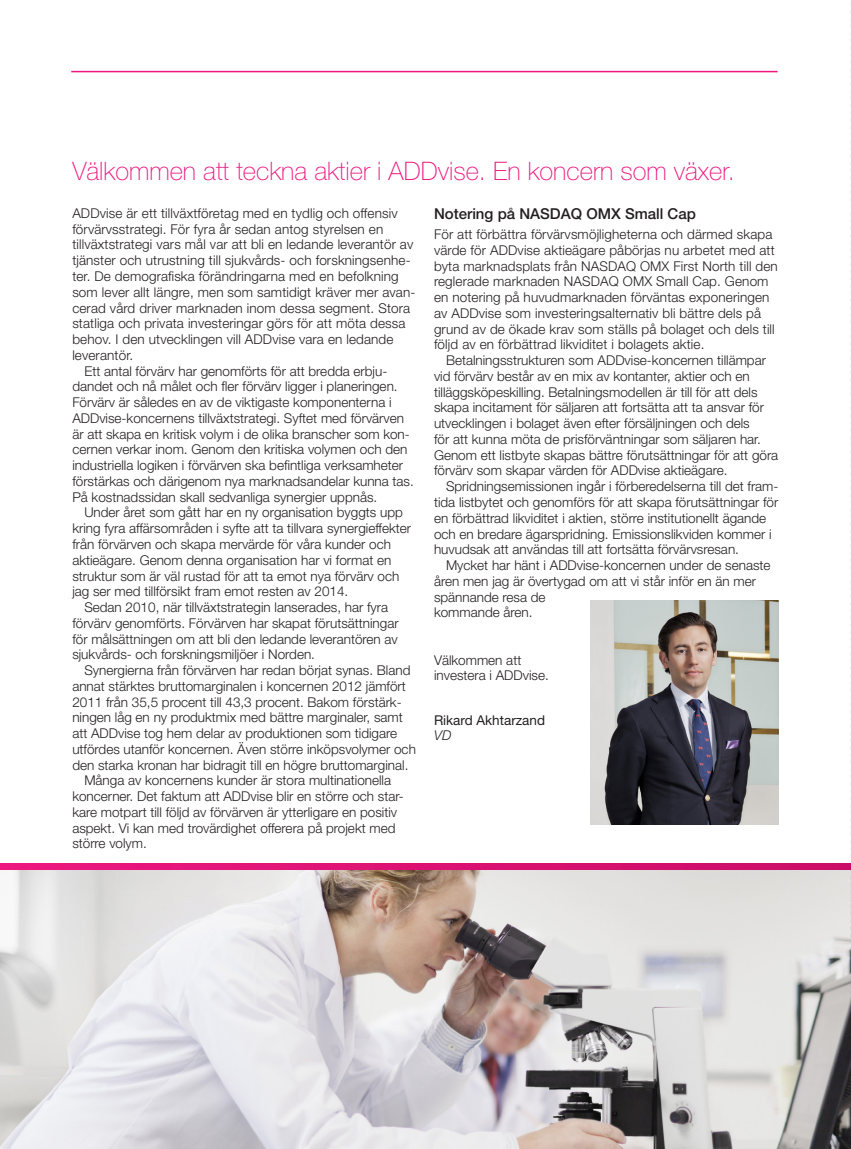
<style>
.page{position:relative;width:851px;height:1149px;background:#fff}
.page>*{position:absolute;margin:0;border:0;box-sizing:border-box;transform-origin:0 0}
.Huvudrubrik{font:100 25.5px "Helvetica Neue";color:#ed177f}
.Mellis_1{font:500 15px "Helvetica Neue";color:#231f20}
.Bröd_indrag{font:300 13.5px/15.8px "Helvetica Neue";color:#231f20}
.Bröd{font:300 13.5px/15.8px "Helvetica Neue";letter-spacing:.01em;color:#231f20}
.Bröd_indrag-2{font:13.5px "Helvetica Neue";color:#231f20}
.Bröd_indrag-3{font:italic 300 13.5px "Helvetica Neue";color:#231f20}
</style>
<div class="page">
<img style="left:590px;top:600px;width:188px;height:224px">
<svg style="left:0;top:863px;width:850px;height:7px;background:#db1273"></svg>
<hr style="left:71px;top:71px;width:706px;height:1px;background:#ed177f">
<img style="left:0;top:870px;width:850px;height:278px">
<svg style="left:850px;top:3px;width:1px;height:1145px"></svg>
<p class="Huvudrubrik" style="left:72px;top:156px;width:664px">Välkommen att teckna aktier i ADDvise. En koncern som växer.</p>
<p class="Bröd" style="left:72px;top:205px;width:344px">ADDvise är ett tillväxtföretag med en tydlig och offensiv förvärvsstrategi. För fyra år sedan antog styrelsen en tillväxtstrategi vars mål var att bli en ledande leverantör av tjänster och utrustning till sjukvårds- och forskningsenhe&shy;ter. De demografiska förändringarna med en befolkning som lever allt längre, men som samtidigt kräver mer avan&shy;cerad vård driver marknaden inom dessa segment. Stora statliga och privata investeringar görs för att möta dessa behov. I den utvecklingen vill ADDvise vara en ledande leverantör.</p>
<p class="Bröd_indrag" style="left:72px;top:362px;width:343px;text-indent:12px">Ett antal förvärv har genomförts för att bredda erbju&shy;dandet och nå målet och fler förvärv ligger i planeringen.<br>Förvärv är således en av de viktigaste komponenterna i ADDvise-koncernens tillväxtstrategi. Syftet med förvärven är att skapa en kritisk volym i de olika branscher som kon&shy;cernen verkar inom. Genom den kritiska volymen och den industriella logiken i förvärven ska befintliga verksamheter förstärkas och därigenom nya marknadsandelar kunna tas.<br>På kostnadssidan skall sedvanliga synergier uppnås.</p>
<p class="Bröd_indrag" style="left:72px;top:504px;width:340px;text-indent:12px">Under året som gått har en ny organisation byggts upp kring fyra affärsområden i syfte att ta tillvara synergieffekter från förvärven och skapa mervärde för våra kunder och aktieägare. Genom denna organisation har vi format en struktur som är väl rustad för att ta emot nya förvärv och jag ser med tillförsikt fram emot resten av 2014.</p>
<p class="Bröd_indrag" style="left:72px;top:599px;width:328px;text-indent:12px">Sedan 2010, när tillväxtstrategin lanserades, har fyra förvärv genomförts. Förvärven har skapat förutsättningar för målsättningen om att bli den ledande leverantören av sjukvårds- och forskningsmiljöer i Norden.</p>
<p class="Bröd_indrag" style="left:72px;top:662px;width:345px;text-indent:12px">Synergierna från förvärven har redan börjat synas. Bland annat stärktes bruttomarginalen i koncernen 2012 jämfört 2011 från 35,5 procent till 43,3 procent. Bakom förstärk&shy;ningen låg en ny produktmix med bättre marginaler, samt att ADDvise tog hem delar av produktionen som tidigare utfördes utanför koncernen. Även större inköpsvolymer och den starka kronan har bidragit till en högre bruttomarginal.</p>
<p class="Bröd_indrag" style="left:72px;top:772px;width:333px;text-indent:12px">Många av koncernens kunder är stora multinationella koncerner. Det faktum att ADDvise blir en större och star&shy;kare motpart till följd av förvärven är ytterligare en positiv aspekt. Vi kan med trovärdighet offerera på projekt med större volym.</p>
<p class="Mellis_1" style="left:434px;top:205px;width:263px">Notering på NASDAQ OMX Small Cap</p>
<p class="Bröd" style="left:434px;top:226px;width:345px">För att förbättra förvärvsmöjligheterna och därmed skapa värde för ADDvise aktieägare påbörjas nu arbetet med att byta marknadsplats från NASDAQ OMX First North till den reglerade marknaden NASDAQ OMX Small Cap. Genom en notering på huvudmarknaden förväntas exponeringen av ADDvise som investeringsalternativ bli bättre dels på grund av de ökade krav som ställs på bolaget och dels till följd av en förbättrad likviditet i bolagets aktie.</p>
<p class="Bröd_indrag" style="left:434px;top:352px;width:346px;text-indent:12px">Betalningsstrukturen som ADDvise-koncernen tillämpar vid förvärv består av en mix av kontanter, aktier och en tilläggsköpeskilling. Betalningsmodellen är till för att dels skapa incitament för säljaren att fortsätta att ta ansvar för utvecklingen i bolaget även efter försäljningen och dels<br>för att kunna möta de prisförväntningar som säljaren har.<br>Genom ett listbyte skapas bättre förutsättningar för att göra förvärv som skapar värden för ADDvise aktieägare.</p>
<p class="Bröd_indrag" style="left:434px;top:478px;width:346px;text-indent:12px">Spridningsemissionen ingår i förberedelserna till det fram&shy;tida listbytet och genomförs för att skapa förutsättningar för en förbättrad likviditet i aktien, större institutionellt ägande och en bredare ägarspridning. Emissionslikviden kommer i huvudsak att användas till att fortsätta förvärvsresan.</p>
<p class="Bröd_indrag" style="left:434px;top:557px;width:338px;text-indent:12px">Mycket har hänt i ADDvise-koncernen under de senaste åren men jag är övertygad om att vi står inför en än mer spännande resa de<br>kommande åren.</p>
<p class="Bröd" style="left:434px;top:651px;width:116px">Välkommen att investera i ADDvise.</p>
<p class="Bröd_indrag-2" style="left:434px;top:711px;width:113px">Rikard Akhtarzand</p>
<p class="Bröd_indrag-3" style="left:434px;top:727px;width:19px">VD</p>
</div>
